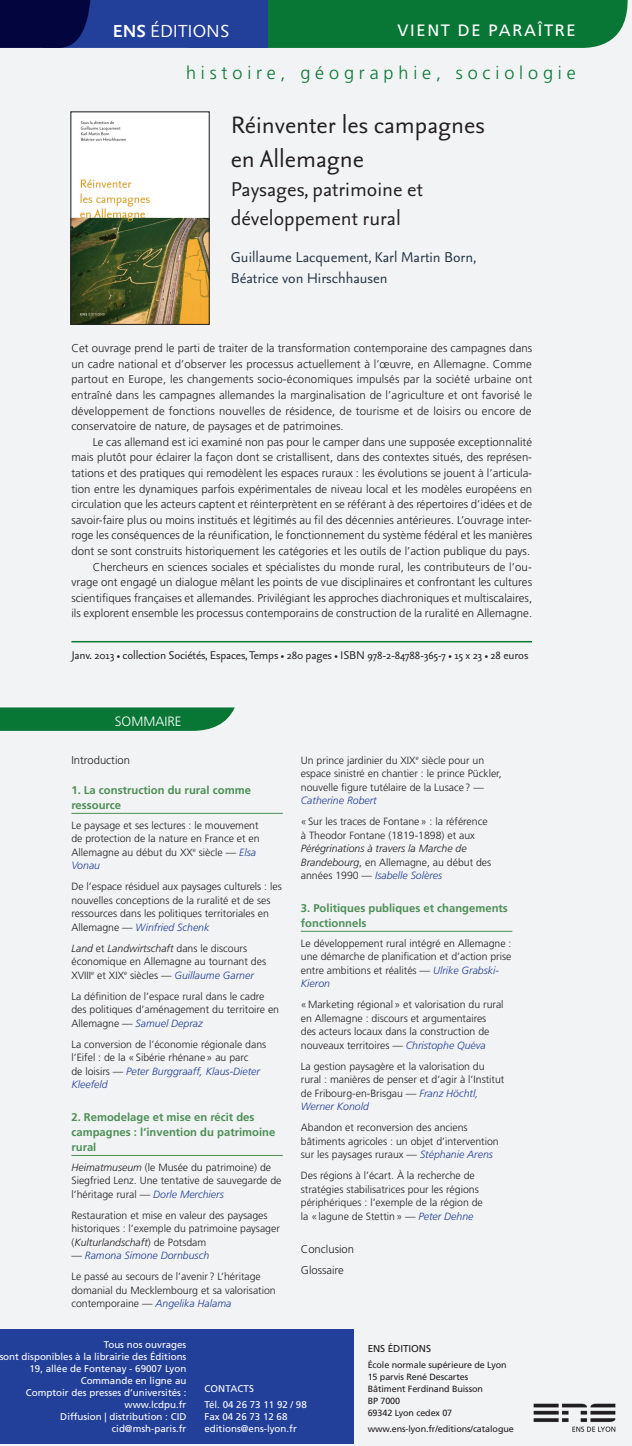
<style>
.page{position:relative;width:632px;height:1446px;background:#fff}
.page>*{position:absolute;margin:0;border:0;box-sizing:border-box;transform-origin:0 0}
.t1{font:28.5px/34.2px "Seria Sans";color:#231f20}
.t2{font:24px/28.8px "Seria Sans";color:#231f20}
.t3{font:21px "Seria Sans";color:#fff}
.t4{font:300 18px "Frutiger LT Std";letter-spacing:.27em;color:#087735}
.t5{font:17.1px/20.5px "Seria Sans";color:#223345}
.t6{font:16.5px "Frutiger LT Std";letter-spacing:.1em;color:#fff}
.t7{font:13.5px "Seria Sans";letter-spacing:-.01em;color:#231f20}
.t8{font:300 13.5px "Frutiger LT Std";color:#fff}
.t9{font:300 11.4px/15.6px "Frutiger LT Std";letter-spacing:.005em;color:#231f20;text-align:justify}
.t10{font:700 11.25px/15px "Frutiger LT Std";color:#4d8f57}
.t11{font:300 11.25px "Frutiger LT Std";color:#231f20}
.t12{font:300 10.5px/13.5px "Frutiger LT Std";color:#231f20}
.t13{font:italic 300 10.5px "Frutiger LT Std";color:#223f99}
.t14{font:10.05px "Frutiger LT Std";letter-spacing:-.01em;color:#231f20}
.t15{font:9.75px/12px "Frutiger LT Std";color:#fff;text-align:right}
.t16{font:9px/12px "Frutiger LT Std";letter-spacing:-.01em;color:#231f20}
.s1{font-weight:700}
.s2{font-style:italic;color:#223f99}
.s3{font-style:italic}
.s4{font-style:normal;color:#231f20}
</style>
<div class="page">
<div style="left:0;top:0;width:631px;height:1446px;background:#f2f3f4"></div>
<svg style="left:0;top:707px;width:235px;height:24px;background:#187f42"></svg>
<div style="left:268px;top:0;width:360px;height:48px;background:#087735"></div>
<div style="left:42px;top:0;width:226px;height:48px;background:#223f99"></div>
<svg style="left:0;top:0;width:91px;height:48px;background:#040a45"></svg>
<div style="left:0;top:1329px;width:354px;height:115px;background:#223f99"></div>
<img style="left:533px;top:1403px;width:82px;height:29px">
<img style="left:73px;top:114px;width:134px;height:209px">
<div style="left:71px;top:112px;width:138px;height:213px;border:1px solid #231f20"></div>
<hr style="left:71px;top:641px;width:460px;height:1px;background:#087735">
<hr style="left:71px;top:813px;width:212px;height:1px;background:#4d8f57">
<hr style="left:71px;top:1155px;width:212px;height:1px;background:#4d8f57">
<hr style="left:301px;top:931px;width:211px;height:1px;background:#4d8f57">
<p class="t3" style="left:113px;top:20px;width:118px"><span class="s1">ENS</span> ÉDITIONS</p>
<p class="t6" style="left:397px;top:21px;width:180px">VIENT DE PARAÎTRE</p>
<p class="t4" style="left:186px;top:62px;width:391px">histoire, géographie, sociologie</p>
<p class="t1" style="left:230px;top:108px;width:255px">Réinventer les campagnes en Allemagne</p>
<p class="t2" style="left:230px;top:175px;width:194px">Paysages, patrimoine et développement rural</p>
<p class="t5" style="left:230px;top:247px;width:247px">Guillaume Lacquement, Karl Martin Born,<br>Béatrice von Hirschhausen</p>
<p class="t9" style="left:71px;top:341px;width:462px">Cet ouvrage prend le parti de traiter de la transformation contemporaine des campagnes dans un cadre national et d’observer les processus actuellement à l’œuvre, en Allemagne. Comme partout en Europe, les changements socio-économiques impulsés par la société urbaine ont entraîné dans les campagnes allemandes la marginalisation de l’agriculture et ont favorisé le développement de fonctions nouvelles de résidence, de tourisme et de loisirs ou encore de conservatoire de nature, de paysages et de patrimoines.</p>
<p class="t9" style="left:71px;top:434px;width:462px;text-indent:21px">Le cas allemand est ici examiné non pas pour le camper dans une supposée exceptionnalité mais plutôt pour éclairer la façon dont se cristallisent, dans des contextes situés, des représen&shy;tations et des pratiques qui remodèlent les espaces ruraux : les évolutions se jouent à l’articula&shy;tion entre les dynamiques parfois expérimentales de niveau local et les modèles européens en circulation que les acteurs captent et réinterprètent en se référant à des répertoires d’idées et de savoir-faire plus ou moins institués et légitimés au fil des décennies antérieures. L’ouvrage inter&shy;roge les conséquences de la réunification, le fonctionnement du système fédéral et les manières dont se sont construits historiquement les catégories et les outils de l’action publique du pays.</p>
<p class="t9" style="left:71px;top:559px;width:462px;text-indent:21px">Chercheurs en sciences sociales et spécialistes du monde rural, les contributeurs de l’ou&shy;vrage ont engagé un dialogue mêlant les points de vue disciplinaires et confrontant les cultures scientifiques françaises et allemandes. Privilégiant les approches diachroniques et multiscalaires, ils explorent ensemble les processus contemporains de construction de la ruralité en Allemagne.</p>
<p class="t7" style="left:71px;top:649px;width:458px">Janv. 2013 • collection Sociétés, Espaces, Temps • 280 pages • ISBN 978-2-84788-365-7 • 15 x 23 • 28 euros</p>
<p class="t8" style="left:115px;top:713px;width:68px">SOMMAIRE</p>
<p class="t11" style="left:71px;top:754px;width:60px">Introduction</p>
<p class="t10" style="left:71px;top:783px;width:181px">1. La construction du rural comme ressource</p>
<p class="t12" style="left:71px;top:818px;width:190px">Le paysage et ses lectures : le mouvement de protection de la nature en France et en<br>Allemagne au début du XX<sup>e</sup> siècle — <span class="s2">Elsa<br>Vonau</span></p>
<p class="t12" style="left:71px;top:880px;width:212px">De l’espace résiduel aux paysages culturels : les nouvelles conceptions de la ruralité et de ses ressources dans les politiques territoriales en Allemagne — <span class="s2">Winfried Schenk</span></p>
<p class="t12" style="left:71px;top:941px;width:196px"><span class="s3">Land</span> et <span class="s3">Landwirtschaft</span> dans le discours économique en Allemagne au tournant des<br>XVIII<sup>e</sup> et XIX<sup>e</sup> siècles — <span class="s2">Guillaume Garner</span></p>
<p class="t12" style="left:71px;top:989px;width:209px">La définition de l’espace rural dans le cadre des politiques d’aménagement du territoire en<br>Allemagne — <span class="s2">Samuel Depraz</span></p>
<p class="t12" style="left:71px;top:1037px;width:196px">La conversion de l’économie régionale dans l’Eifel : de la «Sibérie rhénane» au parc<br>de loisirs — <span class="s2">Peter Burggraaff, Klaus-Dieter Kleefeld</span></p>
<p class="t10" style="left:71px;top:1110px;width:205px">2. Remodelage et mise en récit des campagnes : l’invention du patrimoine rural</p>
<p class="t12" style="left:71px;top:1160px;width:211px"><span class="s3">Heimatmuseum</span> (le Musée du patrimoine) de<br>Siegfried Lenz. Une tentative de sauvegarde de l’héritage rural — <span class="s2">Dorle Merchiers</span></p>
<p class="t12" style="left:71px;top:1208px;width:210px">Restauration et mise en valeur des paysages historiques : l’exemple du patrimoine paysager (<span class="s3">Kulturlandschaft</span>) de Potsdam</p>
<p class="t13" style="left:71px;top:1249px;width:139px"><span class="s4">—</span> Ramona Simone Dornbusch</p>
<p class="t12" style="left:71px;top:1270px;width:206px">Le passé au secours de l’avenir ? L’héritage domanial du Mecklembourg et sa valorisation contemporaine — <span class="s2">Angelika Halama</span></p>
<p class="t12" style="left:301px;top:753px;width:202px">Un prince jardinier du XIX<sup>e</sup> siècle pour un espace sinistré en chantier : le prince Pückler, nouvelle figure tutélaire de la Lusace ? — <span class="s2">Catherine Robert</span></p>
<p class="t12" style="left:301px;top:815px;width:192px">«Sur les traces de Fontane» : la référence à Theodor Fontane (1819-1898) et aux <span class="s3">Pérégrinations à travers la Marche de Brandebourg</span>, en Allemagne, au début des années 1990 — <span class="s2">Isabelle Solères</span></p>
<p class="t10" style="left:301px;top:901px;width:208px">3. Politiques publiques et changements fonctionnels</p>
<p class="t12" style="left:301px;top:936px;width:212px">Le développement rural intégré en Allemagne : une démarche de planification et d’action prise entre ambitions et réalités <span class="s3">—</span> <span class="s2">Ulrike Grabski-Kieron</span></p>
<p class="t12" style="left:301px;top:998px;width:204px">«Marketing régional» et valorisation du rural en Allemagne : discours et argumentaires des acteurs locaux dans la construction de nouveaux territoires <span class="s3">—</span> <span class="s2">Christophe Quéva</span></p>
<p class="t12" style="left:301px;top:1059px;width:205px">La gestion paysagère et la valorisation du rural : manières de penser et d’agir à l’Institut de Fribourg-en-Brisgau <span class="s3">—</span> <span class="s2">Franz Höchtl, Werner Konold</span></p>
<p class="t12" style="left:301px;top:1121px;width:199px">Abandon et reconversion des anciens bâtiments agricoles : un objet d’intervention sur les paysages ruraux — <span class="s2">Stéphanie Arens</span></p>
<p class="t12" style="left:301px;top:1169px;width:183px">Des régions à l’écart. À la recherche de stratégies stabilisatrices pour les régions périphériques : l’exemple de la région de la «lagune de Stettin» — <span class="s2">Peter Dehne</span></p>
<p class="t11" style="left:301px;top:1242px;width:55px">Conclusion</p>
<p class="t11" style="left:301px;top:1263px;width:44px">Glossaire</p>
<p class="t15" style="left:-1px;top:1338px;width:188px">Tous nos ouvrages<br>sont disponibles à la librairie des Éditions</p>
<p class="t15" style="left:29px;top:1362px;width:158px">19, allée de Fontenay - 69007 Lyon</p>
<p class="t15" style="left:81px;top:1374px;width:107px">Commande en ligne au</p>
<p class="t15" style="left:26px;top:1386px;width:162px">Comptoir des presses d’universités :</p>
<p class="t15" style="left:125px;top:1398px;width:63px">www.lcdpu.fr</p>
<p class="t15" style="left:60px;top:1410px;width:128px">Diffusion | distribution : CID</p>
<p class="t15" style="left:112px;top:1422px;width:76px">cid@msh-paris.fr</p>
<p class="t15" style="left:204px;top:1382px;width:51px">CONTACTS</p>
<p class="t15" style="left:204px;top:1398px;width:104px">Tél. 04 26 73 11 92 / 98</p>
<p class="t15" style="left:204px;top:1410px;width:84px">Fax 04 26 73 12 68</p>
<p class="t15" style="left:204px;top:1422px;width:94px">editions@ens-lyon.fr</p>
<p class="t14" style="left:367px;top:1342px;width:65px">ENS ÉDITIONS</p>
<p class="t16" style="left:367px;top:1358px;width:140px">École normale supérieure de Lyon<br>15 parvis René Descartes<br>Bâtiment Ferdinand Buisson<br>BP 7000<br>69342 Lyon cedex 07</p>
<p class="t16" style="left:367px;top:1422px;width:148px">www.ens-lyon.fr/editions/catalogue</p>
</div>
